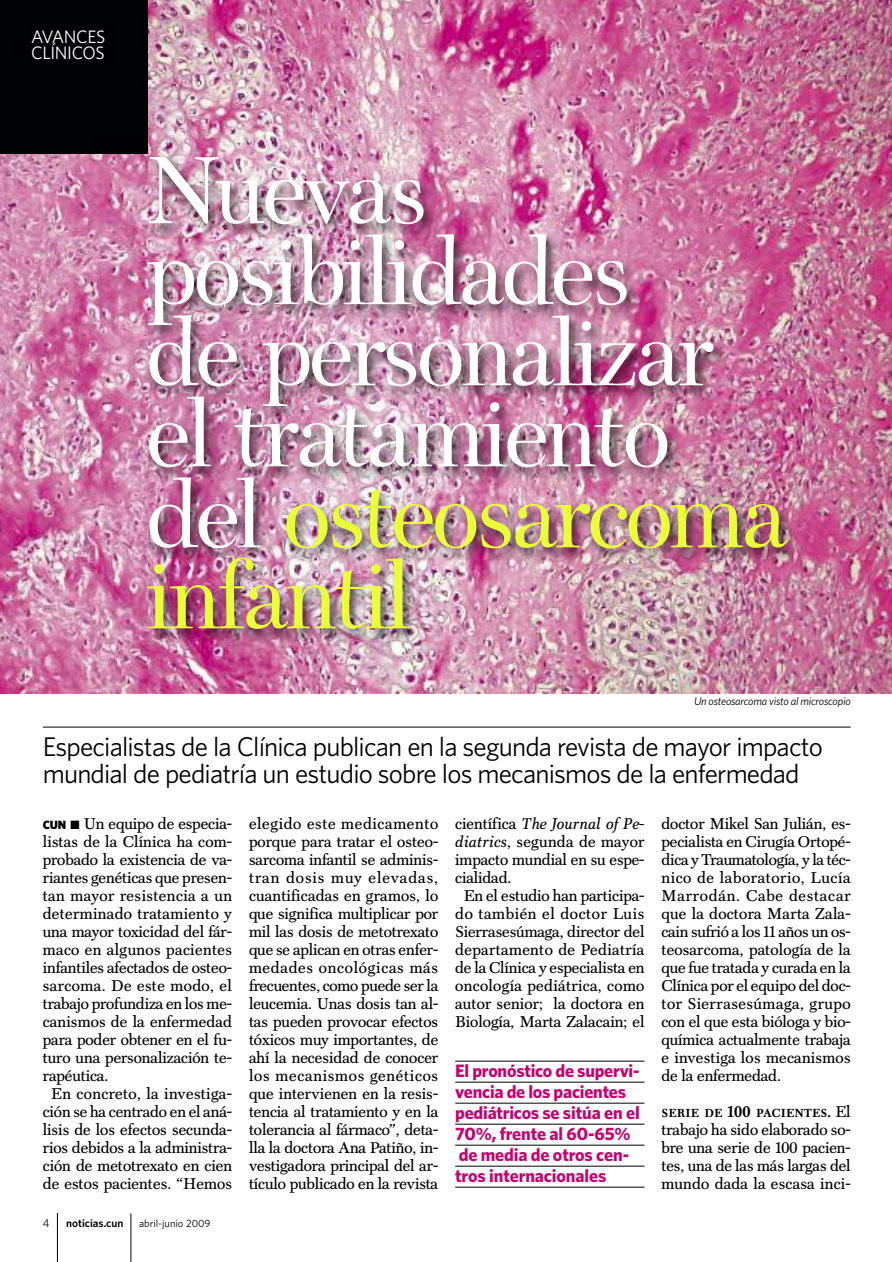
<style>
.page{position:relative;width:892px;height:1262px;background:#fff}
.page>*{position:absolute;margin:0;border:0;box-sizing:border-box;transform-origin:0 0}
.t1{font:96px/81px "Scotch FB Display";letter-spacing:-.025em;color:#fff}
.t2{font:27px/27px "Whitney";letter-spacing:-.03em;color:#000}
.t3{font:700 18px/21px "Whitney";letter-spacing:-.015em;color:#c7006e}
.t4{font:18px/16.5px "Whitney";letter-spacing:-.02em;color:#fff}
.t5{font:15.75px/18px "Scotch FB Text";letter-spacing:-.005em;color:#000;text-align:justify}
.t6{font:15.75px "Scotch FB Text";letter-spacing:.02em;color:#000}
.t7{font:15.75px "Scotch FB Text";letter-spacing:.025em;color:#000}
.t8{font:italic 15.75px "Scotch FB Text";color:#000}
.t9{font:15.75px "Scotch FB Text";letter-spacing:.015em;color:#000}
.t10{font:15.75px "Scotch FB Text";letter-spacing:.03em;color:#000}
.t11{font:15.75px "Scotch FB Text";letter-spacing:.04em;color:#000}
.t12{font:700 11.85px "Scotch FB Text";letter-spacing:.02em;color:#000}
.t13{font:italic 11.25px "Whitney";letter-spacing:-.015em;color:#000}
.t14{font:600 11.25px "Whitney";color:#000}
.t15{font:11.25px "Whitney";color:#000}
.t16{font:10.5px "Whitney";color:#000}
.s1{color:#ebff38}
.s2{font-family:"Whitney";font-weight:900;font-size:12px}
.s3{font-style:normal}
.s4{font-style:italic}
.s5{font-size:15.75px}
.s6{font-weight:400;font-size:15.75px}
</style>
<div class="page">
<img style="left:0;top:0;width:892px;height:1262px">
<p class="t4" style="left:31px;top:28px;width:76px">AVANCES<br>CLÍNICOS</p>
<h1 class="t1" style="left:147px;top:150px;width:642px">Nuevas posibilidades<br>de personalizar el tratamiento del <span class="s1">osteosarcoma infantil</span></h1>
<p class="t13" style="left:694px;top:695px;width:158px">Un osteosarcoma visto al microscopio</p>
<h2 class="t2" style="left:43px;top:733px;width:782px">Especialistas de la Clínica publican en la segunda revista de mayor impacto mundial de pediatría un estudio sobre los mecanismos de la enfermedad</h2>
<p class="t5" style="left:43px;top:814px;width:191px"><span class="s2">CUN</span> ■ Un equipo de especia-</p>
<p class="t5" style="left:43px;top:832px;width:191px">listas de la Clínica ha com-</p>
<p class="t5" style="left:43px;top:850px;width:191px">probado la existencia de va-</p>
<p class="t5" style="left:43px;top:868px;width:191px">riantes genéticas que presen-</p>
<p class="t10" style="left:43px;top:886px;width:191px">tan mayor resistencia a un</p>
<p class="t6" style="left:43px;top:904px;width:191px">determinado tratamiento y</p>
<p class="t5" style="left:43px;top:922px;width:191px">una mayor toxicidad del fár-</p>
<p class="t7" style="left:43px;top:940px;width:191px">maco en algunos pacientes</p>
<p class="t5" style="left:43px;top:958px;width:191px">infantiles afectados de osteo-</p>
<p class="t7" style="left:43px;top:976px;width:191px">sarcoma. De este modo, el</p>
<p class="t5" style="left:43px;top:994px;width:191px">trabajo profundiza en los me-</p>
<p class="t5" style="left:43px;top:1012px;width:191px">canismos de la enfermedad</p>
<p class="t5" style="left:43px;top:1030px;width:191px">para poder obtener en el fu-</p>
<p class="t5" style="left:43px;top:1048px;width:191px">turo una personalización te-</p>
<p class="t5" style="left:43px;top:1066px;width:67px">rapéutica.</p>
<p class="t7" style="left:51px;top:1084px;width:182px">En concreto, la investiga-</p>
<p class="t5" style="left:43px;top:1102px;width:191px">ción se ha centrado en el aná-</p>
<p class="t5" style="left:43px;top:1120px;width:191px">lisis de los efectos secunda-</p>
<p class="t5" style="left:43px;top:1138px;width:191px">rios debidos a la administra-</p>
<p class="t5" style="left:43px;top:1156px;width:191px">ción de metotrexato en cien</p>
<p class="t5" style="left:43px;top:1174px;width:191px">de estos pacientes. “Hemos</p>
<p class="t8" style="left:455px;top:814px;width:191px"><span class="s3">científica</span> The Journal of Pe-</p>
<p class="t9" style="left:455px;top:832px;width:191px"><span class="s4">diatrics</span>, segunda de mayor</p>
<p class="t5" style="left:455px;top:850px;width:191px">impacto mundial en su espe-</p>
<p class="t5" style="left:455px;top:868px;width:58px">cialidad.</p>
<p class="t5" style="left:464px;top:886px;width:182px">En el estudio han participa-</p>
<p class="t11" style="left:455px;top:904px;width:191px">do también el doctor Luis</p>
<p class="t5" style="left:455px;top:922px;width:191px">Sierrasesúmaga, director del</p>
<p class="t6" style="left:455px;top:940px;width:191px">departamento de Pediatría</p>
<p class="t5" style="left:455px;top:958px;width:191px">de la Clínica y especialista en</p>
<p class="t6" style="left:455px;top:976px;width:191px">oncología pediátrica, como</p>
<p class="t5" style="left:455px;top:994px;width:191px">autor senior; la doctora en</p>
<p class="t5" style="left:455px;top:1012px;width:191px">Biología, Marta Zalacain; el</p>
<p class="t5" style="left:249px;top:814px;width:191px">elegido este medicamento porque para tratar el osteo&shy;sarcoma infantil se adminis&shy;tran dosis muy elevadas, cuantificadas en gramos, lo que significa multiplicar por mil las dosis de metotrexato que se aplican en otras enfer&shy;medades oncológicas más frecuentes, como puede ser la leucemia. Unas dosis tan al&shy;tas pueden provocar efectos tóxicos muy importantes, de ahí la necesidad de conocer los mecanismos genéticos que intervienen en la resis&shy;tencia al tratamiento y en la tolerancia al fármaco”, deta&shy;lla la doctora Ana Patiño, in&shy;vestigadora principal del ar&shy;tículo publicado en la revista</p>
<p class="t5" style="left:661px;top:814px;width:191px">doctor Mikel San Julián, es&shy;pecialista en Cirugía Ortopé&shy;dica y Traumatología, y la téc&shy;nico de laboratorio, Lucía Marrodán. Cabe destacar que la doctora Marta Zala&shy;cain sufrió a los 11 años un os&shy;teosarcoma, patología de la que fue tratada y curada en la Clínica por el equipo del doc&shy;tor Sierrasesúmaga, grupo con el que esta bióloga y bio&shy;química actualmente trabaja e investiga los mecanismos de la enfermedad.</p>
<p class="t3" style="left:455px;top:1060px;width:186px">El pronóstico de supervi&shy;vencia de los pacientes pediátricos se sitúa en el<br>70%, frente al 60-65% de media de otros cen&shy;tros internacionales</p>
<p class="t12" style="left:661px;top:1106px;width:191px">SERIE DE <span class="s5">100</span> PACIENTES<span class="s5">.</span> <span class="s6">El</span></p>
<p class="t5" style="left:661px;top:1120px;width:191px">trabajo ha sido elaborado so&shy;bre una serie de 100 pacien&shy;tes, una de las más largas del mundo dada la escasa inci-</p>
<p class="t15" style="left:43px;top:1216px;width:8px">4</p>
<p class="t14" style="left:66px;top:1216px;width:59px">noticias.cun</p>
<p class="t16" style="left:139px;top:1217px;width:73px">abril-junio 2009</p>
</div>
